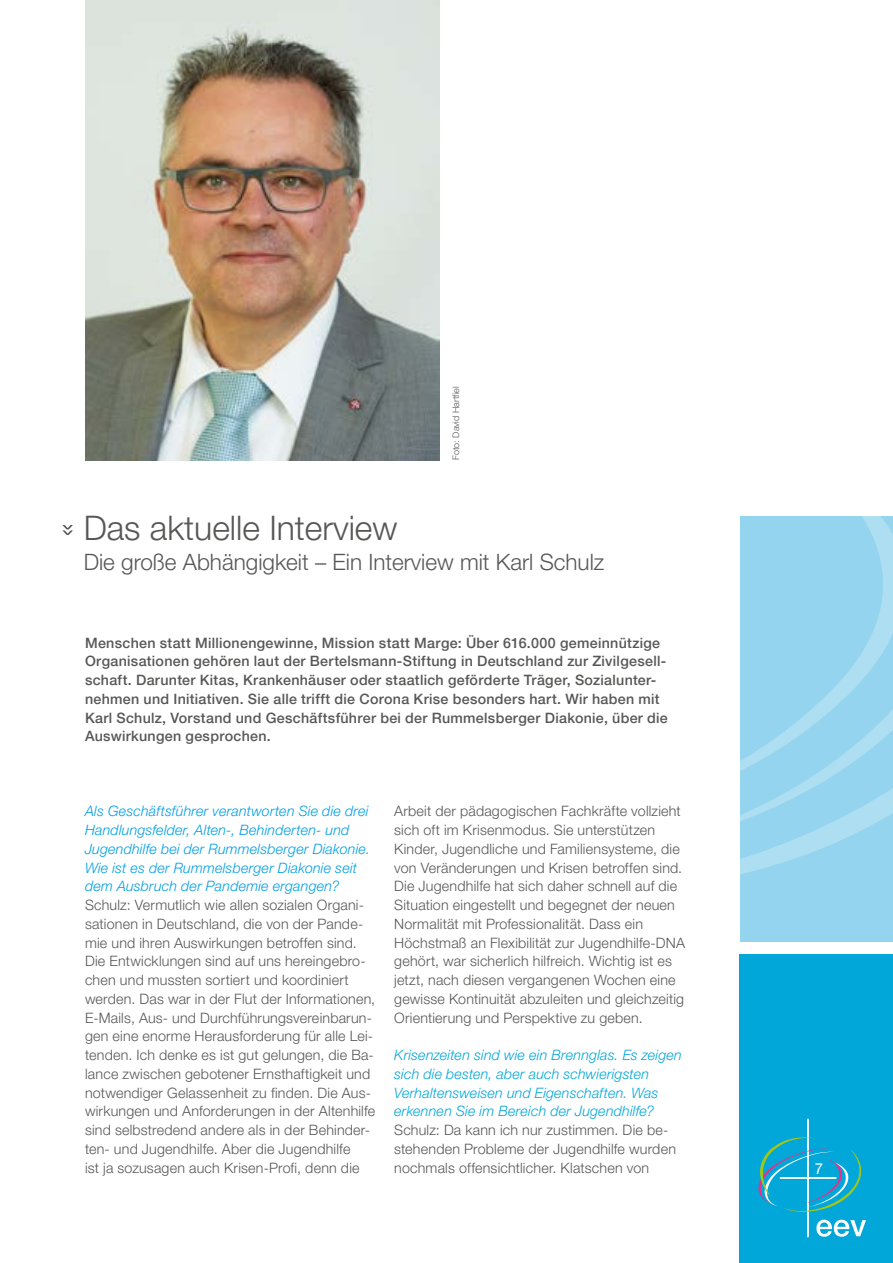
<style>
.page{position:relative;width:893px;height:1263px;background:#fff}
.page>*{position:absolute;margin:0;border:0;box-sizing:border-box;transform-origin:0 0}
.Headline{font:300 33.75px "Helvetica Neue LT Pro";color:#575756}
.Subheadline{font:300 22.5px "Helvetica Neue LT Pro";color:#575756}
.t1{font:15px "Helvetica Neue LT Pro";color:#fff}
.Fließtext{font:300 14.25px/18.8px "Helvetica Neue LT Pro";letter-spacing:.015em;color:#575756}
.Fragen_Interviwe{font:500 14.25px/18.8px "Helvetica Neue LT Pro";letter-spacing:.02em;color:#575756}
.Fragen_Interviwe-2{font:italic 300 14.25px/18.8px "Helvetica Neue LT Pro";letter-spacing:.015em;color:#009fe3}
.Fragen_Interviwe-3{font:italic 300 14.25px/18.8px "Helvetica Neue LT Pro";letter-spacing:.015em;color:#00a7d8}
.Bildnachweis{font:300 9px "Helvetica Neue LT Pro";color:#575756}
</style>
<div class="page">
<div style="left:740px;top:954px;width:153px;height:309px;background:#00a7d8"></div>
<div style="left:741px;top:516px;width:152px;height:426px;background:#94d4ee"></div>
<svg style="left:740px;top:516px;width:153px;height:382px"></svg>
<img style="left:85px;top:0;width:354px;height:460px">
<svg style="left:62px;top:525px;width:11px;height:10px"></svg>
<div style="left:808px;top:1119px;width:1px;height:118px;border:1px solid #fff"></div>
<svg style="left:816px;top:1220px;width:50px;height:17px"></svg>
<svg style="left:758px;top:1136px;width:104px;height:77px"></svg>
<p class="Bildnachweis" style="left:451px;top:460px;width:75px;rotate:-90deg">Foto: David Hartfiel</p>
<p class="Headline" style="left:84px;top:508px;width:315px">Das aktuelle Interview</p>
<p class="Subheadline" style="left:84px;top:548px;width:522px">Die große Abhängigkeit – Ein Interview mit Karl Schulz</p>
<p class="Fragen_Interviwe" style="left:85px;top:633px;width:584px">Menschen statt Millionengewinne, Mission statt Marge: Über 616.000 gemeinnützige Organisationen gehören laut der Bertelsmann-Stiftung in Deutschland zur Zivilgesell&shy;schaft. Darunter Kitas, Krankenhäuser oder staatlich geförderte Träger, Sozialunter&shy;nehmen und Initiativen. Sie alle trifft die Corona Krise besonders hart. Wir haben mit Karl Schulz, Vorstand und Geschäftsführer bei der Rummelsberger Diakonie, über die Auswirkungen gesprochen.</p>
<p class="Fragen_Interviwe-2" style="left:85px;top:802px;width:286px">Als Geschäftsführer verantworten Sie die drei Handlungsfelder, Alten-, Behinderten- und Jugendhilfe bei der Rummelsberger Diakonie.<br>Wie ist es der Rummelsberger Diakonie seit dem Ausbruch der Pandemie ergangen?</p>
<p class="Fließtext" style="left:85px;top:895px;width:292px">Schulz: Vermutlich wie allen sozialen Organi&shy;sationen in Deutschland, die von der Pande&shy;mie und ihren Auswirkungen betroffen sind.<br>Die Entwicklungen sind auf uns hereingebro&shy;chen und mussten sortiert und koordiniert werden. Das war in der Flut der Informationen, E-Mails, Aus- und Durchführungsvereinbarun&shy;gen eine enorme Herausforderung für alle Lei&shy;tenden. Ich denke es ist gut gelungen, die Ba&shy;lance zwischen gebotener Ernsthaftigkeit und notwendiger Gelassenheit zu finden. Die Aus&shy;wirkungen und Anforderungen in der Altenhilfe sind selbstredend andere als in der Behinder&shy;ten- und Jugendhilfe. Aber die Jugendhilfe<br>ist ja sozusagen auch Krisen-Profi, denn die</p>
<p class="Fließtext" style="left:394px;top:802px;width:292px">Arbeit der pädagogischen Fachkräfte vollzieht sich oft im Krisenmodus. Sie unterstützen Kinder, Jugendliche und Familiensysteme, die von Veränderungen und Krisen betroffen sind.<br>Die Jugendhilfe hat sich daher schnell auf die Situation eingestellt und begegnet der neuen Normalität mit Professionalität. Dass ein Höchstmaß an Flexibilität zur Jugendhilfe-DNA gehört, war sicherlich hilfreich. Wichtig ist es jetzt, nach diesen vergangenen Wochen eine gewisse Kontinuität abzuleiten und gleichzeitig Orientierung und Perspektive zu geben.</p>
<p class="Fragen_Interviwe-3" style="left:394px;top:1045px;width:289px">Krisenzeiten sind wie ein Brennglas. Es zeigen sich die besten, aber auch schwierigsten Verhaltensweisen und Eigenschaften. Was erkennen Sie im Bereich der Jugendhilfe?</p>
<p class="Fließtext" style="left:394px;top:1120px;width:283px">Schulz: Da kann ich nur zustimmen. Die be&shy;stehenden Probleme der Jugendhilfe wurden nochmals offensichtlicher. Klatschen von</p>
<p class="t1" style="left:815px;top:1159px;width:10px">7</p>
</div>
